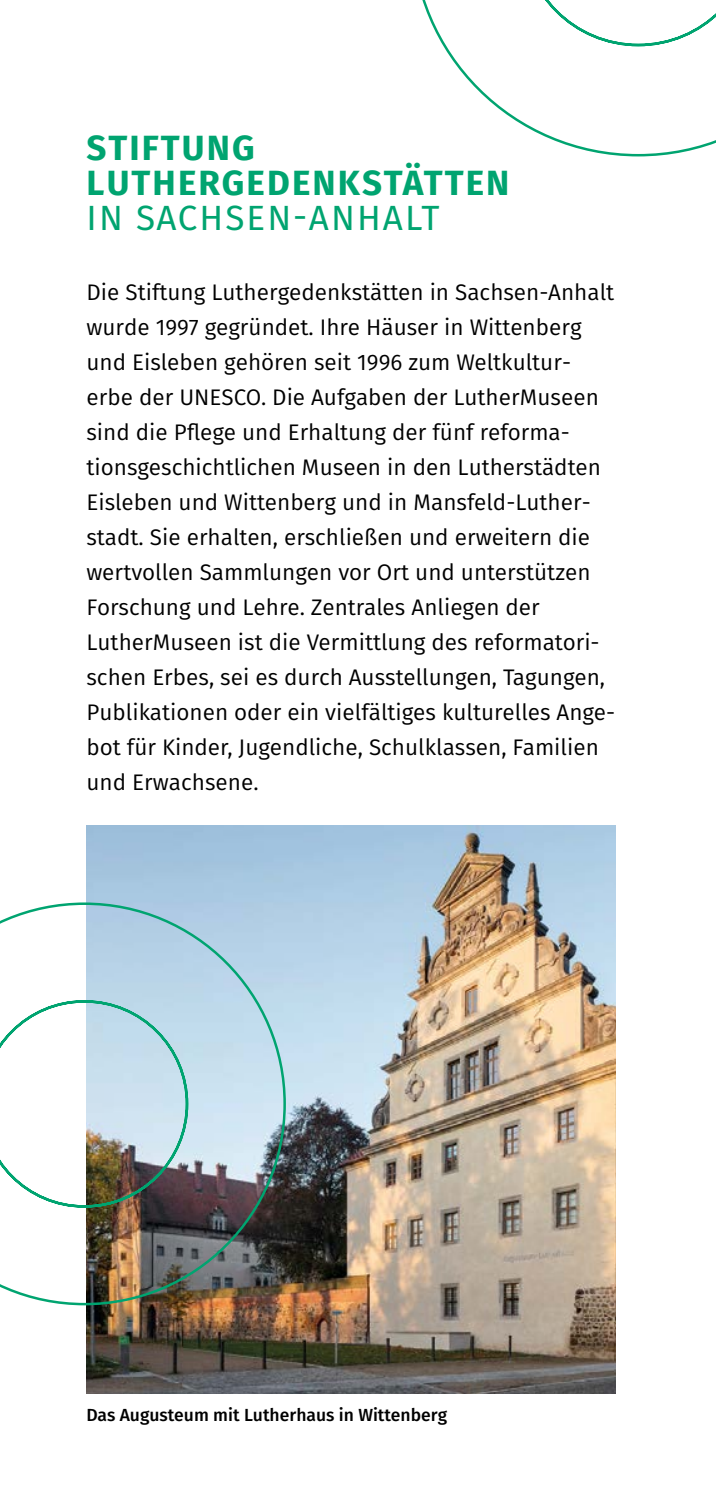
<style>
.page{position:relative;width:716px;height:1503px;background:#fff}
.page>*{position:absolute;margin:0;border:0;box-sizing:border-box;transform-origin:0 0}
.t1{font:700 35px/35px "Fira Sans";letter-spacing:.06em;color:#00a470}
.t2{font:35px "Fira Sans";letter-spacing:.06em;color:#00a470}
.t3{font:22.5px/35px "Fira Sans";color:#000}
.t4{font:500 17.5px "Fira Sans";color:#000}
</style>
<div class="page">
<svg style="left:422px;top:0;width:294px;height:157px"></svg>
<img style="left:86px;top:825px;width:529px;height:568px">
<img style="left:0;top:901px;width:287px;height:405px">
<h1 class="t1" style="left:87px;top:128px;width:424px">STIFTUNG<br>LUTHERGEDENKSTÄTTEN</h1>
<h1 class="t2" style="left:87px;top:191px;width:354px">IN SACHSEN-ANHALT</h1>
<p class="t3" style="left:86px;top:274px;width:530px">Die Stiftung Luthergedenkstätten in Sachsen-Anhalt wurde 1997 gegründet. Ihre Häuser in Wittenberg und Eisleben gehören seit 1996 zum Weltkultur&shy;erbe der UNESCO. Die Aufgaben der LutherMuseen sind die Pflege und Erhaltung der fünf reforma&shy;tionsgeschichtlichen Museen in den Lutherstädten Eisleben und Wittenberg und in Mansfeld-Luther&shy;stadt. Sie erhalten, erschließen und erweitern die wertvollen Sammlungen vor Ort und unterstützen Forschung und Lehre. Zentrales Anliegen der LutherMuseen ist die Vermittlung des reformatori&shy;schen Erbes, sei es durch Ausstellungen, Tagungen, Publikationen oder ein vielfältiges kulturelles Ange&shy;bot für Kinder, Jugendliche, Schulklassen, Familien und Erwachsene.</p>
<p class="t4" style="left:86px;top:1401px;width:362px">Das Augusteum mit Lutherhaus in Wittenberg</p>
</div>
